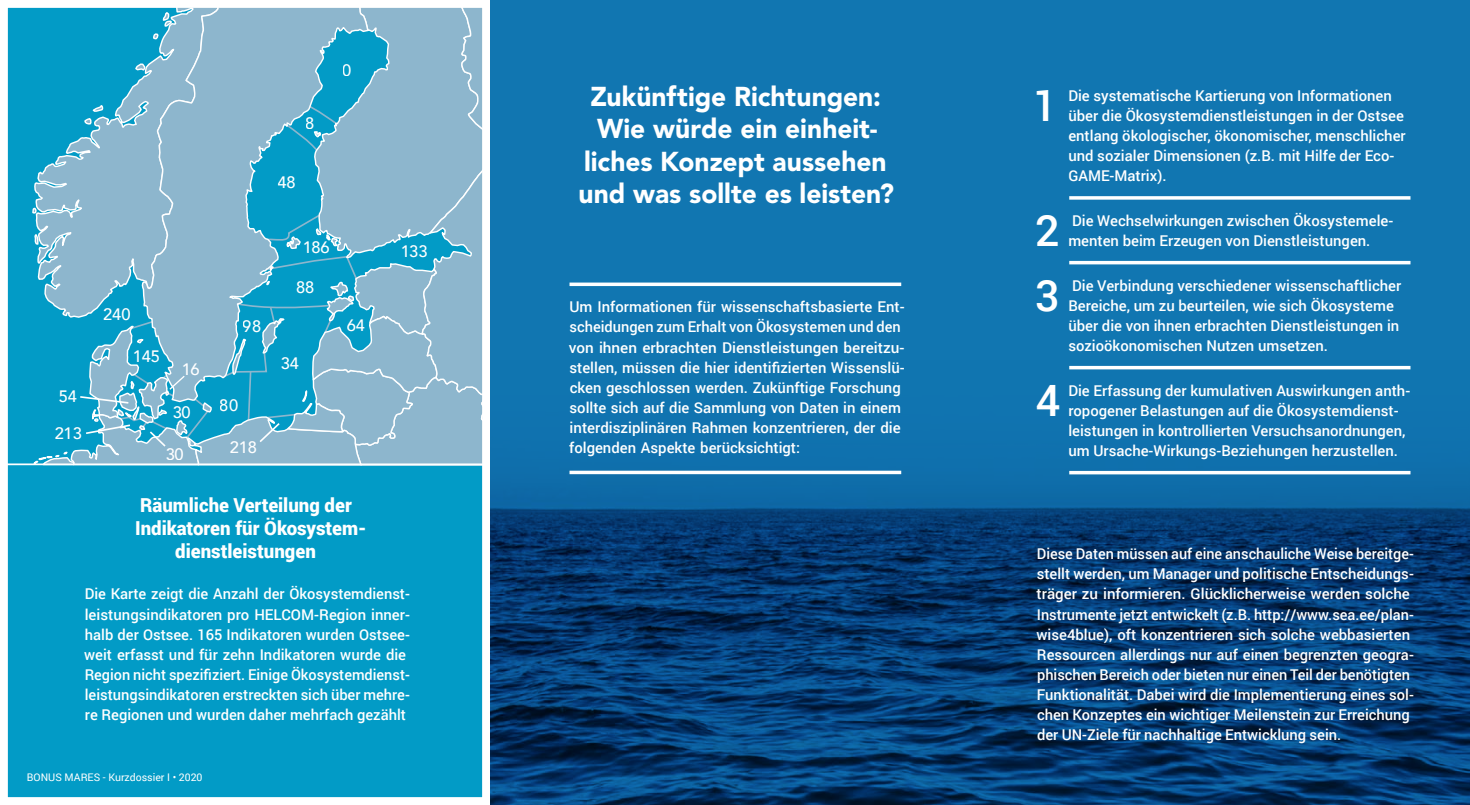
<style>
.page{position:relative;width:1470px;height:805px;background:#fff}
.page>*{position:absolute;margin:0;border:0;box-sizing:border-box;transform-origin:0 0}
.t1{font:500 43.23px "Roboto";color:#fff}
.t2{font:900 27.12px "Avenir";color:#fff}
.t3{font:900 19.25px "Roboto";color:#fff}
.t4{font:500 16.54px "Avenir";letter-spacing:-.005em;color:#fff}
.t5{font:500 14.88px/20.1px "Roboto";color:#fff}
.t6{font:10.5px "Roboto";color:#fff}
</style>
<div class="page">
<div style="left:0;top:0;width:490px;height:805px;background:#029bc6"></div>
<div style="left:490px;top:0;width:980px;height:805px;background:#1176b1"></div>
<img style="left:490px;top:365px;width:980px;height:440px">
<svg style="left:31px;top:9px;width:450px;height:457px"></svg>
<div style="left:0;top:0;width:490px;height:805px;border:8px solid #fff"></div>
<hr style="left:6px;top:463px;width:481px;height:2px;background:#fff">
<svg style="left:1069px;top:196px;width:341px;height:4px"></svg>
<hr style="left:1069px;top:261px;width:341px;height:3px;background:#fff">
<hr style="left:1069px;top:366px;width:341px;height:3px;background:#fff">
<hr style="left:1069px;top:471px;width:341px;height:3px;background:#fff">
<hr style="left:570px;top:283px;width:331px;height:3px;background:#fff">
<hr style="left:570px;top:471px;width:331px;height:3px;background:#fff">
<p class="t4" style="left:59px;top:382px;width:20px">54</p>
<p class="t4" style="left:54px;top:419px;width:29px">213</p>
<p class="t4" style="left:103px;top:300px;width:29px">240</p>
<p class="t4" style="left:133px;top:342px;width:29px">145</p>
<p class="t4" style="left:181px;top:355px;width:20px">16</p>
<p class="t4" style="left:172px;top:398px;width:20px">30</p>
<p class="t4" style="left:165px;top:440px;width:20px">30</p>
<p class="t4" style="left:306px;top:109px;width:11px">8</p>
<p class="t4" style="left:277px;top:168px;width:20px">48</p>
<p class="t4" style="left:343px;top:56px;width:11px">0</p>
<p class="t4" style="left:243px;top:312px;width:20px">98</p>
<p class="t4" style="left:220px;top:391px;width:20px">80</p>
<p class="t4" style="left:230px;top:433px;width:29px">218</p>
<p class="t4" style="left:302px;top:233px;width:29px">186</p>
<p class="t4" style="left:296px;top:273px;width:20px">88</p>
<p class="t4" style="left:281px;top:349px;width:20px">34</p>
<p class="t4" style="left:347px;top:311px;width:20px">64</p>
<p class="t3" style="left:140px;top:491px;width:213px">Räumliche Verteilung der</p>
<p class="t3" style="left:175px;top:538px;width:142px">dienstleistungen</p>
<p class="t3" style="left:135px;top:515px;width:233px">Indikatoren für Ökosystem-</p>
<p class="t4" style="left:400px;top:237px;width:29px">133</p>
<p class="t5" style="left:85px;top:583px;width:327px">Die Karte zeigt die Anzahl der Ökosystemdienst-</p>
<p class="t5" style="left:85px;top:604px;width:327px">leistungsindikatoren pro HELCOM-Region inner-</p>
<p class="t5" style="left:85px;top:624px;width:327px">halb der Ostsee. 165 Indikatoren wurden Ostsee-</p>
<p class="t5" style="left:84px;top:644px;width:323px">weit erfasst und für zehn Indikatoren wurde die</p>
<p class="t5" style="left:85px;top:664px;width:327px">Region nicht spezifiziert. Einige Ökosystemdienst-</p>
<p class="t5" style="left:85px;top:684px;width:327px">leistungsindikatoren erstreckten sich über mehre-</p>
<p class="t5" style="left:85px;top:704px;width:323px">re Regionen und wurden daher mehrfach gezählt</p>
<p class="t6" style="left:27px;top:770px;width:177px">BONUS MARES - Kurzdossier •I 2020</p>
<h2 class="t2" style="left:590px;top:80px;width:292px">Zukünftige Richtungen:</h2>
<h2 class="t2" style="left:584px;top:145px;width:304px">liches Konzept aussehen</h2>
<h2 class="t2" style="left:597px;top:112px;width:282px">Wie würde ein einheit-</h2>
<h2 class="t2" style="left:579px;top:177px;width:317px">und was sollte es leisten?</h2>
<p class="t5" style="left:569px;top:296px;width:337px">Um Informationen für wissenschaftsbasierte Ent-</p>
<p class="t5" style="left:570px;top:317px;width:333px">scheidungen zum Erhalt von Ökosystemen und den</p>
<p class="t5" style="left:569px;top:337px;width:337px">von ihnen erbrachten Dienstleistungen bereitzu-</p>
<p class="t5" style="left:570px;top:357px;width:337px">stellen, müssen die hier identifizierten Wissenslü-</p>
<p class="t5" style="left:570px;top:377px;width:333px">cken geschlossen werden. Zukünftige Forschung</p>
<p class="t5" style="left:569px;top:397px;width:333px;text-align:justify">sollte sich auf die Sammlung von Daten in einem interdisziplinären Rahmen konzentrieren, der die folgenden Aspekte berücksichtigt:</p>
<h1 class="t1" style="left:1033px;top:75px;width:26px">1</h1>
<h1 class="t1" style="left:1035px;top:200px;width:26px">2</h1>
<p class="t5" style="left:1068px;top:85px;width:325px">Die systematische Kartierung von Informationen</p>
<p class="t5" style="left:1068px;top:105px;width:339px">über die Ökosystemdienstleistungen in der Ostsee entlang ökologischer, ökonomischer, menschlicher</p>
<p class="t5" style="left:1068px;top:165px;width:100px">GAME-Matrix .(</p>
<p class="t5" style="left:1068px;top:145px;width:328px">und sozialer Dimensionen B.z( . mit Hilfe der Eco-</p>
<p class="t5" style="left:1072px;top:210px;width:323px">Die Wechselwirkungen zwischen Ökosystemele-</p>
<p class="t5" style="left:1068px;top:230px;width:304px">menten beim Erzeugen von Dienstleistungen.</p>
<h1 class="t1" style="left:1035px;top:265px;width:26px">3</h1>
<p class="t5" style="left:1072px;top:275px;width:331px">Die Verbindung verschiedener wissenschaftlicher</p>
<p class="t5" style="left:1068px;top:295px;width:332px">Bereiche, um zu beurteilen, wie sich Ökosysteme über die von ihnen erbrachten Dienstleistungen in sozioökonomischen Nutzen umsetzen.</p>
<h1 class="t1" style="left:1036px;top:370px;width:26px">4</h1>
<p class="t5" style="left:1068px;top:380px;width:343px">Die Erfassung der kumulativen Auswirkungen anth-</p>
<p class="t5" style="left:1068px;top:400px;width:332px">ropogener Belastungen auf die Ökosystemdienst-</p>
<p class="t5" style="left:1068px;top:420px;width:339px">leistungen in kontrollierten Versuchsanordnungen,</p>
<p class="t5" style="left:1068px;top:440px;width:331px">um Ursache-Wirkungs-Beziehungen herzustellen.</p>
<p class="t5" style="left:1037px;top:543px;width:378px">Diese Daten müssen auf eine anschauliche Weise bereitge-</p>
<p class="t5" style="left:1037px;top:563px;width:378px">stellt werden, um Manager und politische Entscheidungs-</p>
<p class="t5" style="left:1037px;top:583px;width:375px">träger zu informieren. Glücklicherweise werden solche</p>
<p class="t5" style="left:1037px;top:604px;width:379px">Instrumente jetzt entwickelt B.z( . http://www.sea.ee/plan-</p>
<p class="t5" style="left:1036px;top:624px;width:375px">wise4blue ,) oft konzentrieren sich solche webbasierten</p>
<p class="t5" style="left:1037px;top:644px;width:378px">Ressourcen allerdings nur auf einen begrenzten geogra-</p>
<p class="t5" style="left:1037px;top:664px;width:374px">phischen Bereich oder bieten nur einen Teil der benötigten</p>
<p class="t5" style="left:1037px;top:684px;width:378px">Funktionalität. Dabei wird die Implementierung eines sol-</p>
<p class="t5" style="left:1037px;top:724px;width:306px">der UN-Ziele für nachhaltige Entwicklung sein.</p>
<p class="t5" style="left:1037px;top:704px;width:374px">chen Konzeptes ein wichtiger Meilenstein zur Erreichung</p>
</div>
